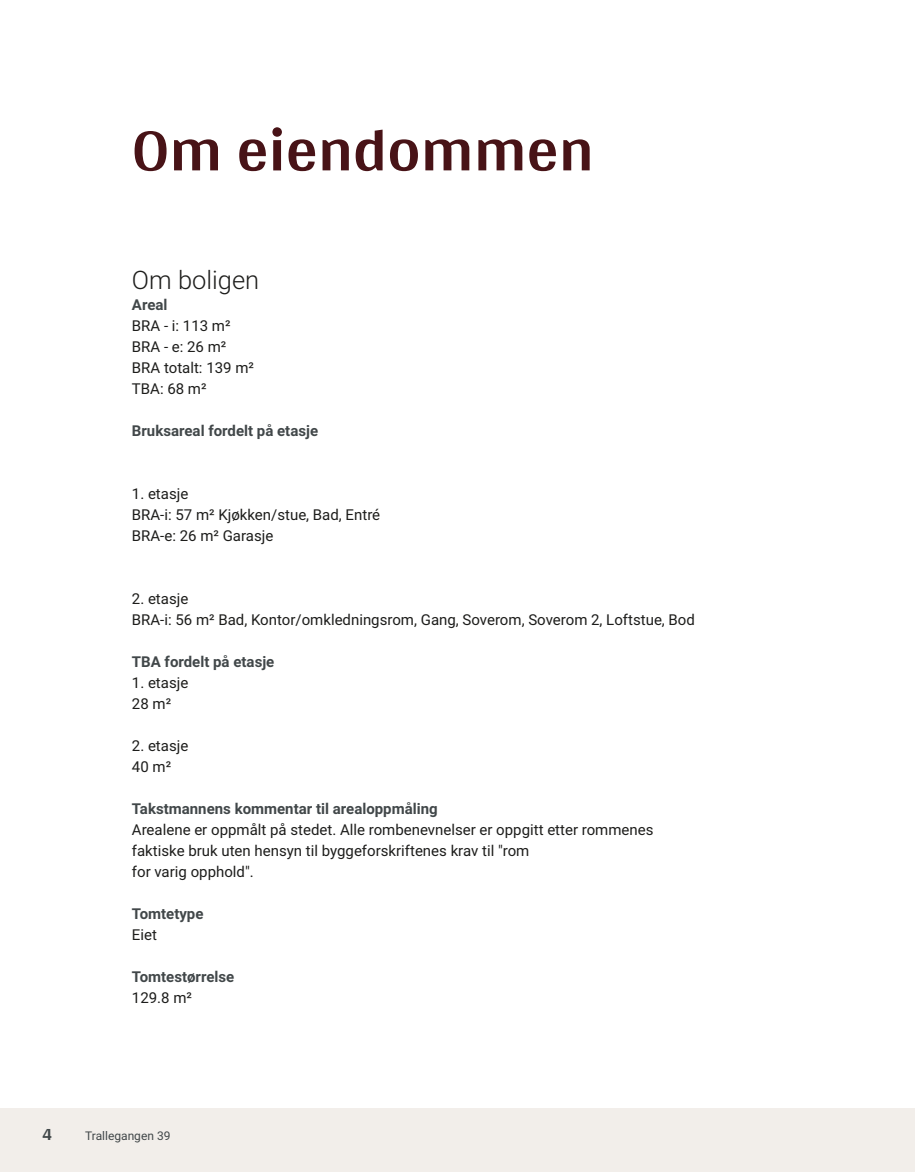
<style>
.page{position:relative;width:915px;height:1172px;background:#fff}
.page>*{position:absolute;margin:0;border:0;box-sizing:border-box;transform-origin:0 0}
.t1{font:700 63px "Arya";color:#481317}
.t2{font:300 25.5px "Roboto Vitec";color:#1d1d1b}
.t3{font:700 18px "Arya";color:#414749}
.t4{font:15px/21px "Roboto Vitec";color:#1d1d1b}
.t5{font:700 15px "Roboto Vitec";color:#414749}
.t6{font:12px "Roboto Vitec";color:#414749}
</style>
<div class="page">
<div style="left:0;top:1108px;width:914px;height:64px;background:#f2eeea"></div>
<h1 class="t1" style="left:132px;top:112px;width:463px">Om eiendommen</h1>
<h2 class="t2" style="left:132px;top:262px;width:129px">Om boligen</h2>
<p class="t5" style="left:132px;top:294px;width:37px">Areal</p>
<p class="t4" style="left:132px;top:314px;width:123px">BRA ‑ i: 113 m²<br>BRA ‑ e: 26 m²<br>BRA totalt: 139 m²<br>TBA: 68 m²</p>
<p class="t5" style="left:132px;top:420px;width:188px">Bruksareal fordelt på etasje</p>
<p class="t4" style="left:132px;top:482px;width:250px">1. etasje<br>BRA‑i: 57 m² Kjøkken/stue, Bad, Entré<br>BRA‑e: 26 m² Garasje</p>
<p class="t4" style="left:132px;top:587px;width:564px">2. etasje<br>BRA‑i: 56 m² Bad, Kontor/omkledningsrom, Gang, Soverom, Soverom 2, Loftstue, Bod</p>
<p class="t5" style="left:132px;top:651px;width:144px">TBA fordelt på etasje</p>
<p class="t4" style="left:132px;top:671px;width:58px">1. etasje<br>28 m²</p>
<p class="t4" style="left:132px;top:734px;width:58px">2. etasje<br>40 m²</p>
<p class="t5" style="left:132px;top:798px;width:307px">Takstmannens kommentar til arealoppmåling</p>
<p class="t4" style="left:132px;top:818px;width:523px">Arealene er oppmålt på stedet. Alle rombenevnelser er oppgitt etter rommenes faktiske bruk uten hensyn til byggeforskriftenes krav til "rom<br>for varig opphold".</p>
<p class="t5" style="left:132px;top:903px;width:73px">Tomtetype</p>
<p class="t4" style="left:132px;top:923px;width:27px">Eiet</p>
<p class="t5" style="left:132px;top:966px;width:104px">Tomtestørrelse</p>
<p class="t4" style="left:132px;top:986px;width:62px">129.8 m²</p>
<p class="t3" style="left:43px;top:1123px;width:11px">4</p>
<p class="t6" style="left:85px;top:1127px;width:87px">Trallegangen 39</p>
</div>
